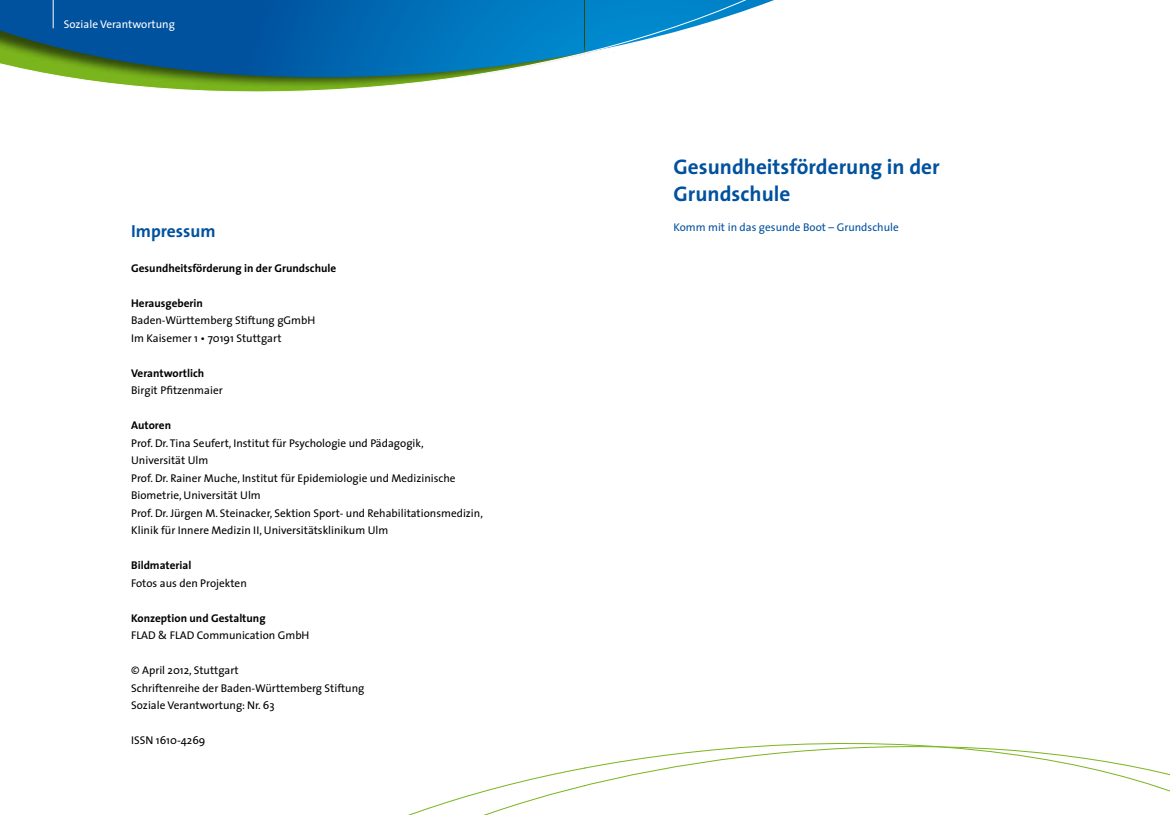
<style>
.page{position:relative;width:1170px;height:815px;background:#fff}
.page>*{position:absolute;margin:0;border:0;box-sizing:border-box;transform-origin:0 0}
.t1{font:700 21.25px/27.5px "The Sans";color:#00519e}
.t2{font:700 17.5px "The Sans";color:#00519e}
.t3{font:11.25px/17.5px "The Sans";color:#000}
.t4{font:700 11.25px "The Sans";color:#000}
.t5{font:11.25px "The Sans";color:#00519e}
.t6{font:11.25px "The Sans";color:#fff}
</style>
<div class="page">
<svg style="left:408px;top:767px;width:177px;height:48px"></svg>
<svg style="left:0;top:0;width:585px;height:92px;background:#307d9e"></svg>
<svg style="left:585px;top:743px;width:584px;height:49px"></svg>
<svg style="left:585px;top:0;width:189px;height:54px"></svg>
<svg style="left:53px;top:0;width:1px;height:28px"></svg>
<p class="t6" style="left:64px;top:15px;width:113px">Soziale Verantwortung</p>
<h2 class="t2" style="left:131px;top:216px;width:86px">Impressum</h2>
<p class="t4" style="left:131px;top:258px;width:207px">Gesundheitsförderung in der Grundschule</p>
<p class="t4" style="left:131px;top:293px;width:73px">Herausgeberin</p>
<p class="t3" style="left:131px;top:311px;width:186px">Baden-Württemberg Stiftung gGmbH<br>Im Kaisemer 1 • 70191 Stuttgart</p>
<p class="t4" style="left:131px;top:363px;width:75px">Verantwortlich</p>
<p class="t3" style="left:131px;top:381px;width:93px">Birgit Pfitzenmaier</p>
<p class="t4" style="left:131px;top:416px;width:41px">Autoren</p>
<p class="t3" style="left:131px;top:434px;width:353px">Prof. Dr. Tina Seufert, Institut für Psychologie und Pädagogik,<br>Universität Ulm<br>Prof. Dr. Rainer Muche, Institut für Epidemiologie und Medizinische Biometrie, Universität Ulm<br>Prof. Dr. Jürgen M. Steinacker, Sektion Sport- und Rehabilitationsmedizin, Klinik für Innere Medizin II, Universitätsklinikum Ulm</p>
<p class="t4" style="left:131px;top:556px;width:62px">Bildmaterial</p>
<p class="t3" style="left:131px;top:574px;width:117px">Fotos aus den Projekten</p>
<p class="t4" style="left:131px;top:608px;width:136px">Konzeption und Gestaltung</p>
<p class="t3" style="left:131px;top:626px;width:180px">FLAD &amp; FLAD Communication GmbH</p>
<p class="t3" style="left:131px;top:661px;width:235px">© April 2012, Stuttgart<br>Schriftenreihe der Baden-Württemberg Stiftung<br>Soziale Verantwortung: Nr. 63</p>
<p class="t3" style="left:131px;top:731px;width:76px">ISSN 1610-4269</p>
<h1 class="t1" style="left:673px;top:152px;width:267px">Gesundheitsförderung in der<br>Grundschule</h1>
<p class="t5" style="left:673px;top:218px;width:227px">Komm mit in das gesunde Boot – Grundschule</p>
</div>
